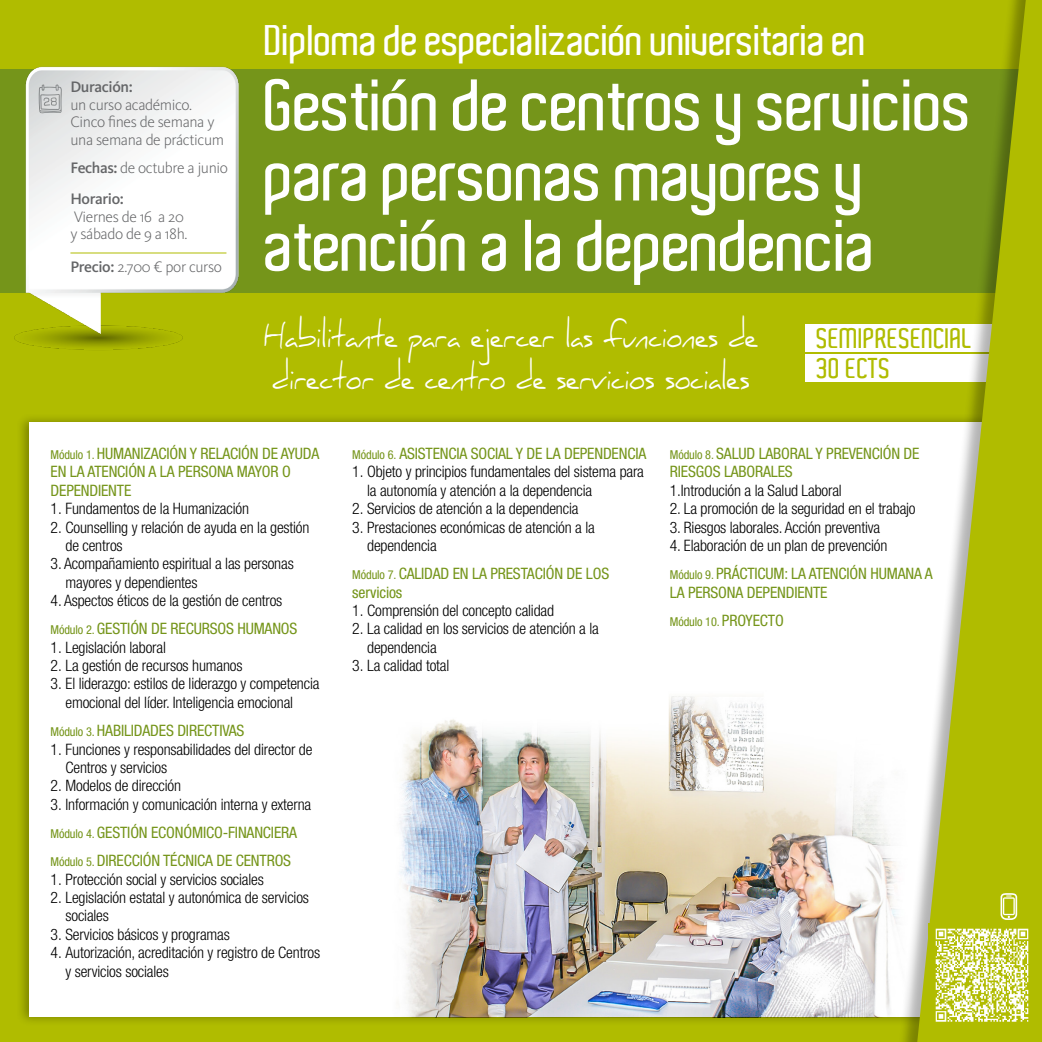
<style>
.page{position:relative;width:1042px;height:1042px;background:#b0bc00}
.page>*{position:absolute;margin:0;border:0;box-sizing:border-box;transform-origin:0 0}
.t1{font:600 70.17px/70.2px "Aldo";letter-spacing:-.025em;color:#fff}
.t2{font:600 41.65px "Aldo";letter-spacing:-.025em;color:#fff}
.t3{font:35px/42px "Daniel";letter-spacing:-.015em;color:#fff;scale:.75 1}
.t4{font:600 27.3px/30.1px "Aldo";color:#b0bc00}
.t5{font:300 condensed 15.75px/18.4px "Helvetica Neue";letter-spacing:-.01em;color:#000}
.t6{font:condensed 15.75px "Helvetica Neue";letter-spacing:-.01em;color:#75951a}
.t7{font:300 15.75px/17.5px "Kievit";letter-spacing:-.025em;color:#646567}
.t8{font:500 15.75px/31.5px "Kievit";letter-spacing:-.025em;color:#646567}
.t9{font:condensed 12.25px "Helvetica Neue";letter-spacing:-.01em;color:#75951a}
.s1{font-weight:300}
.s2{font-weight:500}
.s3{font-size:12.25px}
.s4{font-size:15.75px}
.s5{font-weight:400;font-size:12.25px;color:#75951a}
.s6{font-weight:400;color:#75951a}
</style>
<div class="page">
<div style="left:15px;top:413px;width:1027px;height:613px;background:#000;opacity:.3"></div>
<div style="left:30px;top:423px;width:1012px;height:594px;background:#fff"></div>
<div style="left:0;top:69px;width:1042px;height:224px;background:#75951a"></div>
<div style="left:806px;top:324px;width:208px;height:27px;background:#fff"></div>
<div style="left:806px;top:354px;width:208px;height:27px;background:#fff"></div>
<div style="left:895px;top:0;width:147px;height:1042px;background:#000;opacity:.3"></div>
<svg style="left:917px;top:0;width:125px;height:1042px;fill:#b0bc00"></svg>
<svg style="left:1000px;top:893px;width:17px;height:27px"></svg>
<div style="left:928px;top:922px;width:107px;height:105px;background:#b0bc00"></div>
<img style="left:935px;top:928px;width:94px;height:94px">
<img style="left:17px;top:66px;width:222px;height:283px">
<svg style="left:39px;top:84px;width:23px;height:29px"></svg>
<img style="left:399px;top:670px;width:511px;height:347px">
<hr style="left:70px;top:252px;width:156px;height:1px;background:#b0bc00">
<p class="t8" style="left:70px;top:71px;width:64px">Duración:</p>
<p class="t7" style="left:70px;top:96px;width:155px">un curso académico.<br>Cinco fines de semana y una semana de prácticum</p>
<p class="t8" style="left:70px;top:152px;width:159px">Fechas: <span class="s1">de octubre a junio<br></span>Horario:</p>
<p class="t7" style="left:70px;top:208px;width:119px">Viernes de 16 a 20 y sábado de 9 a 18h.</p>
<p class="t7" style="left:70px;top:259px;width:153px"><span class="s2">Precio:</span> 2.700 € por curso</p>
<h2 class="t2" style="left:265px;top:17px;width:603px">Diploma de especialización universitaria en</h2>
<h1 class="t1" style="left:265px;top:71px;width:710px">Gestión de centros y servicios para personas mayores y atención a la dependencia</h1>
<h3 class="t3" style="left:263px;top:314px;width:661px">Habilitante para ejercer las funciones de director de centro de servicios sociales</h3>
<h3 class="t4" style="left:817px;top:323px;width:158px">SEMIPRESENCIAL<br>30 ECTS</h3>
<p class="t6" style="left:51px;top:444px;width:55px"><span class="s3">MÓDULO 1.</span> HUMANIZACIÓN</p>
<p class="t6" style="left:190px;top:444px;width:19px">YRELACIÓN</p>
<p class="t6" style="left:262px;top:444px;width:28px">DE AYUDA</p>
<p class="t6" style="left:51px;top:463px;width:46px">ENLAATENCIÓN</p>
<p class="t6" style="left:149px;top:463px;width:39px">ALA PERSONA</p>
<p class="t6" style="left:237px;top:463px;width:10px">MAYOR</p>
<p class="t6" style="left:282px;top:463px;width:8px">O</p>
<p class="t6" style="left:51px;top:481px;width:9px">DEPENDIENTE</p>
<p class="t5" style="left:51px;top:499px;width:200px">1. Fundamentos de la Humanización</p>
<p class="t5" style="left:65px;top:518px;width:245px;text-indent:-15px">2. Counselling y relación de ayuda en la gestión de centros</p>
<p class="t5" style="left:65px;top:554px;width:230px;text-indent:-15px">3. Acompañamiento espiritual a las personas mayores y dependientes</p>
<p class="t5" style="left:51px;top:591px;width:233px">4. Aspectos éticos de la gestión de centros</p>
<p class="t9" style="left:51px;top:623px;width:63px">MÓDULO 2. <span class="s4">GESTIÓN</span></p>
<p class="t6" style="left:151px;top:619px;width:29px">DE RECURSOS</p>
<p class="t6" style="left:237px;top:619px;width:18px">HUMANOS</p>
<p class="t5" style="left:51px;top:638px;width:117px">1. Legislación laboral</p>
<p class="t5" style="left:51px;top:656px;width:193px">2. La gestión de recursos humanos</p>
<p class="t5" style="left:65px;top:674px;width:255px;text-indent:-15px">3. El liderazgo: estilos de liderazgo y competencia emocional del líder. Inteligencia emocional</p>
<p class="t6" style="left:51px;top:721px;width:55px"><span class="s3">MÓDULO 3.</span> HABILIDADES</p>
<p class="t6" style="left:177px;top:721px;width:8px">DIRECTIVAS</p>
<p class="t5" style="left:65px;top:739px;width:248px;text-indent:-15px">1. Funciones y responsabilidades del director de<br>Centros y servicios</p>
<p class="t5" style="left:51px;top:776px;width:132px">2. Modelos de dirección</p>
<p class="t5" style="left:51px;top:795px;width:262px">3. Información y comunicación interna y externa</p>
<p class="t9" style="left:51px;top:826px;width:63px">MÓDULO 4. <span class="s4">GESTIÓN</span></p>
<p class="t6" style="left:151px;top:823px;width:9px">ECONÓMICO</p>
<p class="t6" style="left:223px;top:823px;width:14px">-FINANCIERA</p>
<p class="t6" style="left:51px;top:851px;width:63px"><span class="s3">MÓDULO 5.</span> DIRECCIÓN</p>
<p class="t6" style="left:163px;top:851px;width:9px">TÉCNICA</p>
<p class="t6" style="left:216px;top:851px;width:29px">DE CENTROS</p>
<p class="t5" style="left:51px;top:870px;width:215px">1. Protección social y servicios sociales</p>
<p class="t5" style="left:65px;top:888px;width:245px;text-indent:-15px">2. Legislación estatal y autonómica de servicios sociales</p>
<p class="t5" style="left:51px;top:925px;width:181px">3. Servicios básicos y programas</p>
<p class="t5" style="left:65px;top:943px;width:256px;text-indent:-15px">4. Autorización, acreditación y registro de Centros y servicios sociales</p>
<p class="t6" style="left:352px;top:444px;width:63px"><span class="s3">MÓDULO 6.</span> ASISTENCIA</p>
<p class="t6" style="left:471px;top:444px;width:8px">SOCIAL</p>
<p class="t6" style="left:516px;top:444px;width:57px">YDELADEPENDENCIA</p>
<p class="t5" style="left:367px;top:462px;width:278px;text-indent:-15px">1. Objeto y principios fundamentales del sistema para la autonomía y atención a la dependencia</p>
<p class="t5" style="left:352px;top:499px;width:228px">2. Servicios de atención a la dependencia</p>
<p class="t5" style="left:367px;top:518px;width:229px;text-indent:-15px">3. Prestaciones económicas de atención a la dependencia</p>
<p class="t9" style="left:352px;top:568px;width:63px">MÓDULO 7. <span class="s4">CALIDAD</span></p>
<p class="t6" style="left:453px;top:564px;width:46px">ENLAPRESTACIÓN</p>
<p class="t6" style="left:566px;top:564px;width:28px">DE LOS</p>
<p class="t6" style="left:352px;top:583px;width:52px">SERVICIOS</p>
<p class="t5" style="left:352px;top:601px;width:203px">1. Comprensión del concepto calidad</p>
<p class="t5" style="left:367px;top:619px;width:233px;text-indent:-15px">2. La calidad en los servicios de atención a la dependencia</p>
<p class="t5" style="left:352px;top:656px;width:99px">3. La calidad total</p>
<p class="t9" style="left:670px;top:447px;width:63px">MÓDULO 8. <span class="s4">SALUD</span></p>
<p class="t6" style="left:759px;top:444px;width:9px">LABORAL</p>
<p class="t6" style="left:815px;top:444px;width:19px">YPREVENCIÓN</p>
<p class="t6" style="left:903px;top:444px;width:9px">DE</p>
<p class="t6" style="left:670px;top:463px;width:9px">RIESGOS</p>
<p class="t6" style="left:724px;top:463px;width:9px">LABORALES</p>
<p class="t5" style="left:670px;top:481px;width:173px">1.Introdución a la Salud Laboral</p>
<p class="t5" style="left:670px;top:499px;width:247px">2. La promoción de la seguridad en el trabajo</p>
<p class="t5" style="left:670px;top:518px;width:212px">3. Riesgos laborales. Acción preventiva</p>
<p class="t5" style="left:670px;top:531px;width:219px;line-height:28.3px">4. Elaboración de un plan de prevención<br><span class="s5">MÓDULO 9.</span> <span class="s6">PRÁCTICUM</span></p>
<p class="t6" style="left:784px;top:564px;width:33px">: LAATENCIÓN</p>
<p class="t6" style="left:870px;top:564px;width:18px">HUMANA</p>
<p class="t6" style="left:925px;top:564px;width:10px">A</p>
<p class="t6" style="left:670px;top:583px;width:27px">LA PERSONA</p>
<p class="t6" style="left:747px;top:583px;width:9px">DEPENDIENTE</p>
<p class="t9" style="left:670px;top:614px;width:69px">MÓDULO 10. <span class="s4">PROYECTO</span></p>
</div>
